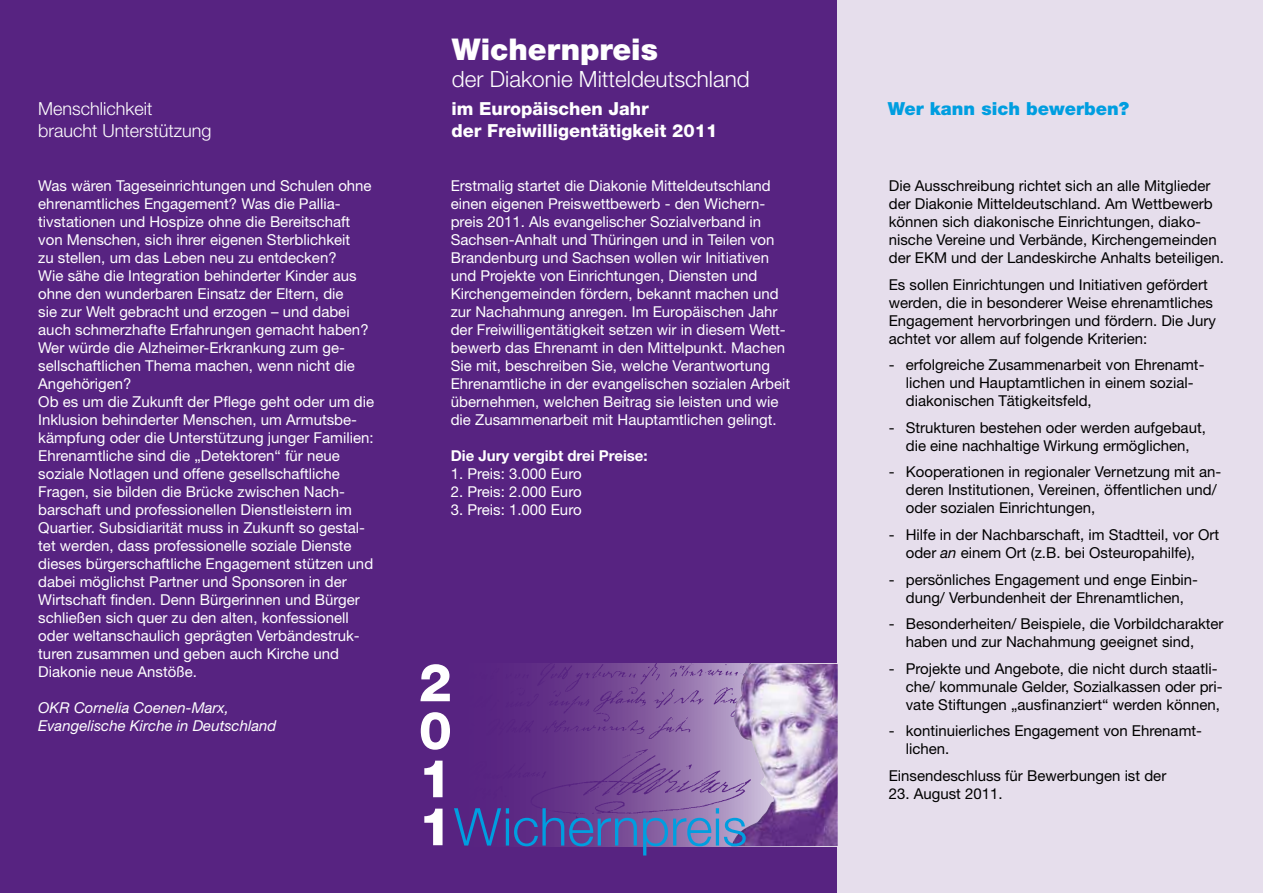
<style>
.page{position:relative;width:1263px;height:893px;background:#fff}
.page>*{position:absolute;margin:0;border:0;box-sizing:border-box;transform-origin:0 0}
.t1{font:800 52.5px/48px "Helvetica Neue LT Std";color:#fff;text-align:justify}
.t2{font:300 52.2px "Helvetica Neue LT Std";color:#009ee0}
.t3{font:900 30px "Helvetica Neue LT Std";color:#fff}
.t4{font:300 22.5px "Helvetica Neue LT Std";color:#fff}
.t5{font:800 18px/21.6px "Helvetica Neue LT Std";color:#fff}
.t6{font:300 18px/21.6px "Helvetica Neue LT Std";color:#fff}
.t7{font:900 18px "Helvetica Neue LT Std";color:#009ee0}
.t8{font:15px/18px "Helvetica Neue LT Std";color:#fff}
.t9{font:15px/18px "Helvetica Neue LT Std";color:#000}
.t10{font:italic 15px/18px "Helvetica Neue LT Std";color:#fff}
.t11{font:700 15px "Helvetica Neue LT Std";color:#fff}
.s1{font-weight:800;font-size:52.5px;color:#fff}
.s2{font-style:italic}
</style>
<div class="page">
<div style="left:0;top:0;width:838px;height:893px;background:#572381"></div>
<div style="left:838px;top:0;width:425px;height:893px;background:#e6deec"></div>
<svg style="left:537px;top:836px;width:194px;height:10px;background:#81589d"></svg>
<img style="left:537px;top:664px;width:194px;height:172px">
<img style="left:731px;top:664px;width:107px;height:182px">
<p class="t6" style="left:38px;top:97px;width:175px">Menschlichkeit braucht Unterstützung</p>
<p class="t8" style="left:38px;top:177px;width:337px">Was wären Tageseinrichtungen und Schulen ohne ehrenamtliches Engagement? Was die Pallia&shy;tivstationen und Hospize ohne die Bereitschaft von Menschen, sich ihrer eigenen Sterblichkeit<br>zu stellen, um das Leben neu zu entdecken?<br>Wie sähe die Integration behinderter Kinder aus ohne den wunderbaren Einsatz der Eltern, die<br>sie zur Welt gebracht und erzogen – und dabei auch schmerzhafte Erfahrungen gemacht haben?<br>Wer würde die Alzheimer-Erkrankung zum ge&shy;sellschaftlichen Thema machen, wenn nicht die Angehörigen?<br>Ob es um die Zukunft der Pflege geht oder um die Inklusion behinderter Menschen, um Armutsbe&shy;kämpfung oder die Unterstützung junger Familien:<br>Ehrenamtliche sind die „Detektoren“ für neue soziale Notlagen und offene gesellschaftliche Fragen, sie bilden die Brücke zwischen Nach&shy;barschaft und professionellen Dienstleistern im Quartier. Subsidiarität muss in Zukunft so gestal&shy;tet werden, dass professionelle soziale Dienste dieses bürgerschaftliche Engagement stützen und dabei möglichst Partner und Sponsoren in der Wirtschaft finden. Denn Bürgerinnen und Bürger schließen sich quer zu den alten, konfessionell oder weltanschaulich geprägten Verbändestruk&shy;turen zusammen und geben auch Kirche und Diakonie neue Anstöße.</p>
<p class="t10" style="left:38px;top:699px;width:240px">OKR Cornelia Coenen-Marx,<br>Evangelische Kirche in Deutschland</p>
<h3 class="t3" style="left:452px;top:31px;width:208px">Wichernpreis</h3>
<h3 class="t4" style="left:452px;top:65px;width:299px">der Diakonie Mitteldeutschland</h3>
<p class="t5" style="left:452px;top:98px;width:268px">im Europäischen Jahr<br>der Freiwilligentätigkeit 2011</p>
<p class="t8" style="left:451px;top:177px;width:341px">Erstmalig startet die Diakonie Mitteldeutschland einen eigenen Preiswettbewerb - den Wichern&shy;preis 2011. Als evangelischer Sozialverband in Sachsen-Anhalt und Thüringen und in Teilen von Brandenburg und Sachsen wollen wir Initiativen und Projekte von Einrichtungen, Diensten und Kirchengemeinden fördern, bekannt machen und zur Nachahmung anregen. Im Europäischen Jahr der Freiwilligentätigkeit setzen wir in diesem Wett&shy;bewerb das Ehrenamt in den Mittelpunkt. Machen Sie mit, beschreiben Sie, welche Verantwortung Ehrenamtliche in der evangelischen sozialen Arbeit übernehmen, welchen Beitrag sie leisten und wie die Zusammenarbeit mit Hauptamtlichen gelingt.</p>
<p class="t11" style="left:451px;top:447px;width:198px">Die Jury vergibt drei Preise:</p>
<p class="t8" style="left:451px;top:465px;width:132px">1. Preis: 3.000 Euro</p>
<p class="t8" style="left:451px;top:483px;width:132px">2. Preis: 2.000 Euro</p>
<p class="t8" style="left:451px;top:501px;width:132px">3. Preis: 1.000 Euro</p>
<h1 class="t1" style="left:419px;top:658px;width:35px">2<br>0<br>1</h1>
<h2 class="t2" style="left:419px;top:795px;width:330px"><span class="s1">1</span>Wichernpreis</h2>
<p class="t7" style="left:888px;top:98px;width:243px">Wer kann sich bewerben?</p>
<p class="t9" style="left:889px;top:177px;width:337px">Die Ausschreibung richtet sich an alle Mitglieder der Diakonie Mitteldeutschland. Am Wettbewerb können sich diakonische Einrichtungen, diako&shy;nische Vereine und Verbände, Kirchengemeinden der EKM und der Landeskirche Anhalts beteiligen.</p>
<p class="t9" style="left:889px;top:275px;width:329px">Es sollen Einrichtungen und Initiativen gefördert werden, die in besonderer Weise ehrenamtliches Engagement hervorbringen und fördern. Die Jury achtet vor allem auf folgende Kriterien:</p>
<p class="t9" style="left:906px;top:356px;width:300px;text-indent:-17px">- erfolgreiche Zusammenarbeit von Ehrenamt&shy;lichen und Hauptamtlichen in einem sozial&shy;diakonischen Tätigkeitsfeld,</p>
<p class="t9" style="left:889px;top:418px;width:319px;text-align:center">- Strukturen bestehen oder werden aufgebaut, die eine nachhaltige Wirkung ermöglichen,</p>
<p class="t9" style="left:906px;top:463px;width:317px;text-indent:-17px">- Kooperationen in regionaler Vernetzung mit an&shy;deren Institutionen, Vereinen, öffentlichen und/ oder sozialen Einrichtungen,</p>
<p class="t9" style="left:889px;top:525px;width:332px;text-align:center">- Hilfe in der Nachbarschaft, im Stadtteil, vor Ort oder <span class="s2">an</span> einem Ort (z.B. bei Osteuropahilfe),</p>
<p class="t9" style="left:889px;top:570px;width:311px;text-align:center">- persönliches Engagement und enge Einbin&shy;dung/ Verbundenheit der Ehrenamtlichen,</p>
<p class="t9" style="left:906px;top:614px;width:319px;text-indent:-17px">- Besonderheiten/ Beispiele, die Vorbildcharakter haben und zur Nachahmung geeignet sind,</p>
<p class="t9" style="left:906px;top:659px;width:318px;text-indent:-17px">- Projekte und Angebote, die nicht durch staatli&shy;che/ kommunale Gelder, Sozialkassen oder pri&shy;vate Stiftungen „ausfinanziert“ werden können,</p>
<p class="t9" style="left:906px;top:721px;width:298px;text-indent:-17px">- kontinuierliches Engagement von Ehrenamt&shy;lichen.</p>
<p class="t9" style="left:889px;top:766px;width:279px">Einsendeschluss für Bewerbungen ist der</p>
<p class="t9" style="left:889px;top:784px;width:115px">23. August 2011.</p>
</div>
